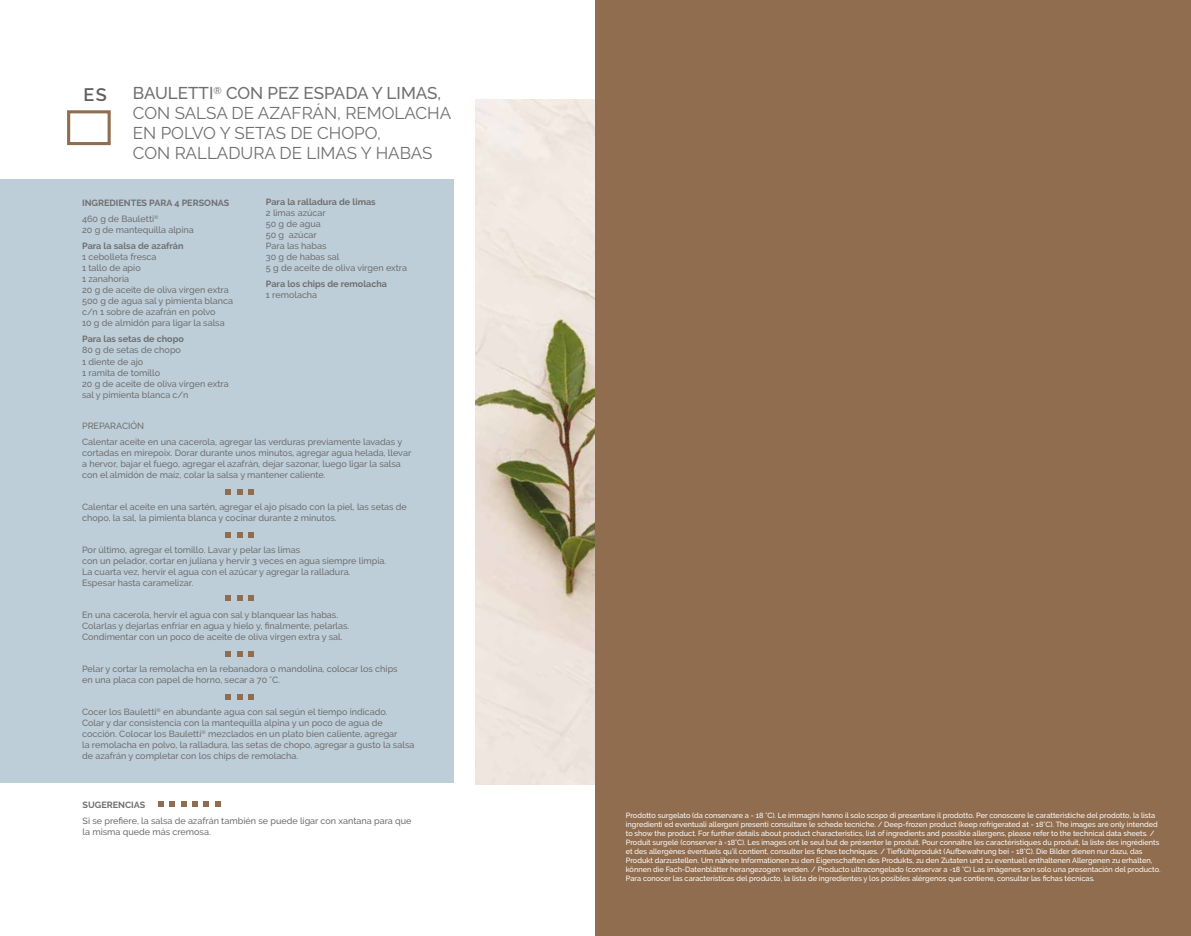
<style>
.page{position:relative;width:1191px;height:936px;background:#fff}
.page>*{position:absolute;margin:0;border:0;box-sizing:border-box;transform-origin:0 0}
.t1{font:600 18px "Raleway";color:#5e5e5e}
.t2{font:17px/20px "Raleway";color:#706f6f}
.t3{font:500 9px/11px "Raleway";color:#706f6f}
.t4{font:700 9px/16px "Raleway";color:#706f6f}
.t5{font:500 7.5px/9px "Raleway";color:#fff}
.s1{font-weight:500}
</style>
<div class="page">
<div style="left:0;top:179px;width:453px;height:603px;background:#bdced9"></div>
<svg style="left:158px;top:801px;width:5px;height:5px"></svg>
<svg style="left:169px;top:801px;width:6px;height:5px"></svg>
<svg style="left:181px;top:801px;width:5px;height:5px"></svg>
<svg style="left:192px;top:801px;width:17px;height:5px"></svg>
<svg style="left:215px;top:801px;width:5px;height:5px"></svg>
<svg style="left:226px;top:489px;width:5px;height:5px"></svg>
<svg style="left:237px;top:489px;width:17px;height:5px"></svg>
<svg style="left:226px;top:532px;width:5px;height:5px"></svg>
<svg style="left:237px;top:532px;width:17px;height:5px"></svg>
<svg style="left:226px;top:595px;width:5px;height:5px"></svg>
<svg style="left:237px;top:595px;width:17px;height:5px"></svg>
<svg style="left:226px;top:651px;width:5px;height:5px"></svg>
<svg style="left:237px;top:651px;width:17px;height:5px"></svg>
<svg style="left:226px;top:694px;width:5px;height:5px"></svg>
<svg style="left:237px;top:694px;width:17px;height:5px"></svg>
<div style="left:67px;top:110px;width:44px;height:35px;border:3px solid #916d4f"></div>
<img style="left:475px;top:100px;width:120px;height:684px">
<div style="left:595px;top:0;width:596px;height:935px;background:#916d4f"></div>
<h1 class="t1" style="left:83px;top:84px;width:25px">ES</h1>
<h2 class="t2" style="left:133px;top:83px;width:320px"><span class="s1">BAULETTI</span><sup>®</sup> <span class="s1">CON PEZ ESPADA Y LIMAS,<br></span>CON SALSA DE AZAFRÁN, REMOLACHA<br>EN POLVO Y SETAS DE CHOPO,<br>CON RALLADURA DE LIMAS Y HABAS</h2>
<p class="t4" style="left:266px;top:194px;width:111px">Para la ralladura de limas</p>
<p class="t3" style="left:266px;top:207px;width:143px">2 limas azúcar<br>50 g de agua<br>50 g azúcar<br>Para las habas<br>30 g de habas sal<br>5 g de aceite de oliva virgen extra</p>
<p class="t4" style="left:266px;top:276px;width:123px">Para los chips de remolacha</p>
<p class="t3" style="left:266px;top:289px;width:53px">1 remolacha</p>
<p class="t4" style="left:82px;top:195px;width:149px">INGREDIENTES PARA 4 PERSONAS<br><span class="s1">460 g de Bauletti</span><sup>®</sup></p>
<p class="t3" style="left:82px;top:225px;width:113px">20 g de mantequilla alpina</p>
<p class="t4" style="left:82px;top:238px;width:103px">Para la salsa de azafrán</p>
<p class="t3" style="left:82px;top:252px;width:152px">1 cebolleta fresca<br>1 tallo de apio<br>1 zanahoria<br>20 g de aceite de oliva virgen extra<br>500 g de agua sal y pimienta blanca c/n 1 sobre de azafrán en polvo<br>10 g de almidón para ligar la salsa</p>
<p class="t4" style="left:82px;top:331px;width:103px">Para las setas de chopo</p>
<p class="t3" style="left:82px;top:345px;width:148px">80 g de setas de chopo<br>1 diente de ajo<br>1 ramita de tomillo<br>20 g de aceite de oliva virgen extra sal y pimienta blanca c/n</p>
<p class="t3" style="left:82px;top:418px;width:322px;line-height:16px">PREPARACIÓN<br>Calentar aceite en una cacerola, agregar las verduras previamente lavadas y</p>
<p class="t3" style="left:82px;top:447px;width:331px">cortadas en mirepoix. Dorar durante unos minutos, agregar agua helada, llevar a hervor, bajar el fuego, agregar el azafrán, dejar sazonar, luego ligar la salsa con el almidón de maíz, colar la salsa y mantener caliente.</p>
<p class="t3" style="left:82px;top:501px;width:326px">Calentar el aceite en una sartén, agregar el ajo pisado con la piel, las setas de chopo, la sal, la pimienta blanca y cocinar durante 2 minutos.</p>
<p class="t3" style="left:82px;top:544px;width:306px">Por último, agregar el tomillo. Lavar y pelar las limas<br>con un pelador, cortar en juliana y hervir 3 veces en agua siempre limpia.<br>La cuarta vez, hervir el agua con el azúcar y agregar la ralladura.<br>Espesar hasta caramelizar.</p>
<p class="t3" style="left:82px;top:609px;width:269px">En una cacerola, hervir el agua con sal y blanquear las habas.<br>Colarlas y dejarlas enfriar en agua y hielo y, finalmente, pelarlas.<br>Condimentar con un poco de aceite de oliva virgen extra y sal.</p>
<p class="t3" style="left:82px;top:663px;width:317px">Pelar y cortar la remolacha en la rebanadora o mandolina, colocar los chips en una placa con papel de horno, secar a 70 °C.</p>
<p class="t3" style="left:82px;top:706px;width:334px">Cocer los Bauletti<sup>®</sup> en abundante agua con sal según el tiempo indicado.<br>Colar y dar consistencia con la mantequilla alpina y un poco de agua de cocción. Colocar los Bauletti<sup>®</sup> mezclados en un plato bien caliente, agregar<br>la remolacha en polvo, la ralladura, las setas de chopo, agregar a gusto la salsa de azafrán y completar con los chips de remolacha.</p>
<p class="t4" style="left:83px;top:797px;width:64px">SUGERENCIAS</p>
<p class="t3" style="left:83px;top:815px;width:330px">Si se prefiere, la salsa de azafrán también se puede ligar con xantana para que la misma quede más cremosa.</p>
<p class="t5" style="left:626px;top:811px;width:536px">Prodotto surgelato (da conservare a - 18 °C). Le immagini hanno il solo scopo di presentare il prodotto. Per conoscere le caratteristiche del prodotto, la lista ingredienti ed eventuali allergeni presenti consultare le schede tecniche. / Deep-frozen product (keep refrigerated at - 18°C). The images are only intended to show the product. For further details about product characteristics, list of ingredients and possible allergens, please refer to the technical data sheets. / Produit surgelé (conserver à -18°C). Les images ont le seul but de présenter le produit. Pour connaître les caractéristiques du produit, la liste des ingrédients et des allergènes éventuels qu’il contient, consulter les fiches techniques. / Tiefkühlprodukt (Aufbewahrung bei - 18°C). Die Bilder dienen nur dazu, das Produkt darzustellen. Um nähere Informationen zu den Eigenschaften des Produkts, zu den Zutaten und zu eventuell enthaltenen Allergenen zu erhalten, können die Fach-Datenblätter herangezogen werden. / Producto ultracongelado (conservar a -18 °C) Las imágenes son solo una presentación del producto.<br>Para conocer las características del producto, la lista de ingredientes y los posibles alérgenos que contiene, consultar las fichas técnicas.</p>
</div>
